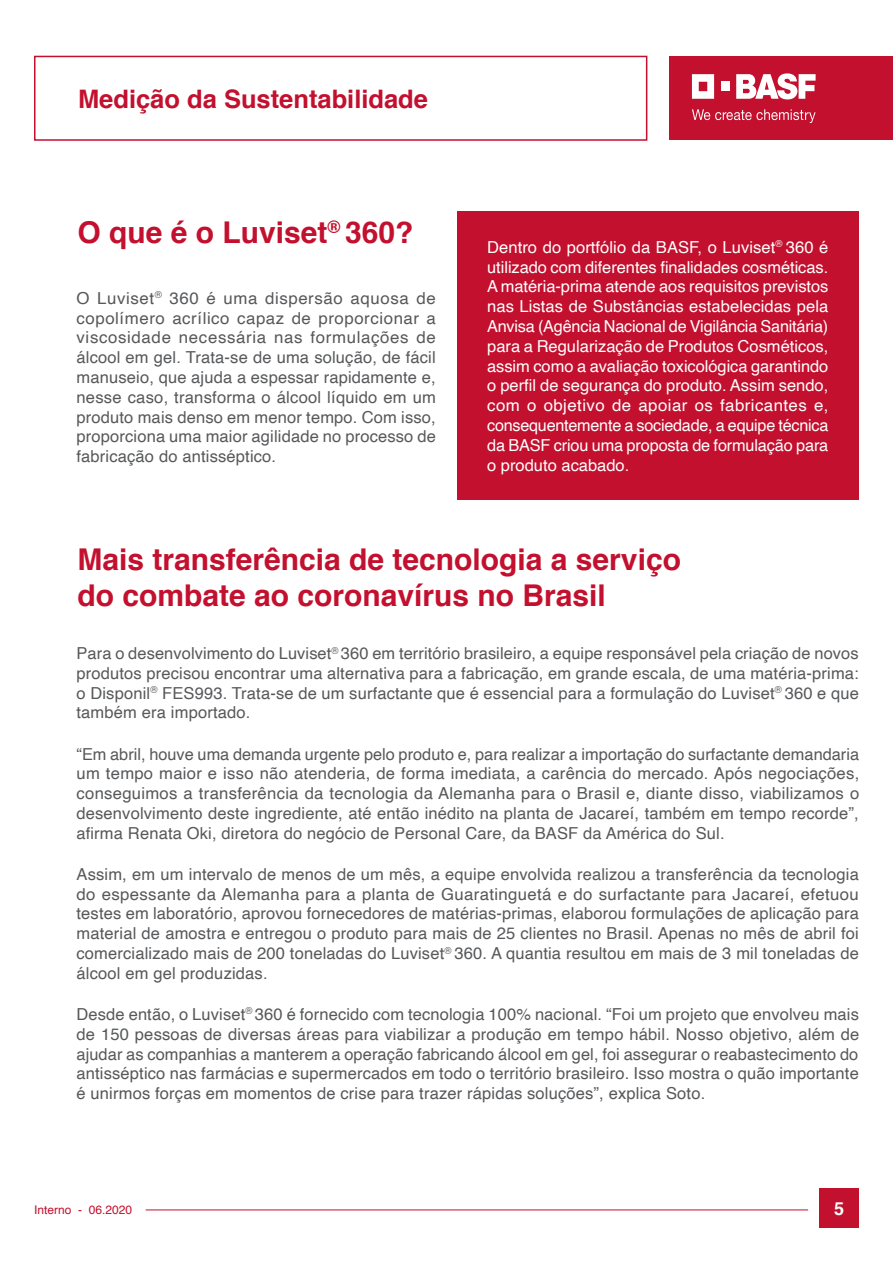
<style>
.page{position:relative;width:893px;height:1263px;background:#fff}
.page>*{position:absolute;margin:0;border:0;box-sizing:border-box;transform-origin:0 0}
.Subititulos_pagina{font:700 30px "Helvetica";color:#c3102e}
.t1{font:700 25.5px "Helvetica";color:#c3102e}
.t2{font:700 18px "Helvetica";color:#fff}
.Corpo_de_texto_base{font:16.5px/19.8px "Helvetica";letter-spacing:.01em;color:#57585a;text-align:justify}
.Corpo_de_texto_base-2{font:16.5px/19.8px "Helvetica";letter-spacing:-.01em;color:#fff;text-align:justify}
.t3{font:12px "Helvetica";color:#c3102e}
</style>
<div class="page">
<div style="left:669px;top:56px;width:224px;height:84px;background:#c3102e"></div>
<svg style="left:692px;top:74px;width:22px;height:25px"></svg>
<div style="left:721px;top:82px;width:8px;height:9px;background:#fff"></div>
<svg style="left:736px;top:73px;width:80px;height:26px"></svg>
<svg style="left:692px;top:109px;width:124px;height:14px"></svg>
<div style="left:34px;top:56px;width:613px;height:85px;border:2px solid #c3102e"></div>
<hr style="left:146px;top:1209px;width:662px;height:1px;background:#c3102e">
<div style="left:819px;top:1188px;width:40px;height:40px;background:#c3102e"></div>
<div style="left:457px;top:212px;width:402px;height:288px;background:#c3102e"></div>
<h2 class="t1" style="left:78px;top:78px;width:352px">Medição da Sustentabilidade</h2>
<p class="Subititulos_pagina" style="left:77px;top:208px;width:338px">O que é o Luviset<sup>®</sup> 360?</p>
<p class="Corpo_de_texto_base" style="left:77px;top:289px;width:361px">O Luviset<sup>®</sup> 360 é uma dispersão aquosa de copolímero acrílico capaz de proporcionar a viscosidade necessária nas formulações de álcool em gel. Trata-se de uma solução, de fácil manuseio, que ajuda a espessar rapidamente e, nesse caso, transforma o álcool líquido em um produto mais denso em menor tempo. Com isso, proporciona uma maior agilidade no processo de fabricação do antisséptico.</p>
<p class="Corpo_de_texto_base-2" style="left:487px;top:238px;width:343px">Dentro do portfólio da BASF, o Luviset<sup>®</sup> 360 é utilizado com diferentes finalidades cosméticas.<br>A matéria-prima atende aos requisitos previstos nas Listas de Substâncias estabelecidas pela Anvisa (Agência Nacional de Vigilância Sanitária) para a Regularização de Produtos Cosméticos, assim como a avaliação toxicológica garantindo o perfil de segurança do produto. Assim sendo, com o objetivo de apoiar os fabricantes e, consequentemente a sociedade, a equipe técnica da BASF criou uma proposta de formulação para o produto acabado.</p>
<p class="Subititulos_pagina" style="left:77px;top:535px;width:605px">Mais transferência de tecnologia a serviço</p>
<p class="Subititulos_pagina" style="left:77px;top:571px;width:530px">do combate ao coronavírus no Brasil</p>
<p class="Corpo_de_texto_base" style="left:77px;top:644px;width:784px">Para o desenvolvimento do Luviset<sup>®</sup> 360 em território brasileiro, a equipe responsável pela criação de novos produtos precisou encontrar uma alternativa para a fabricação, em grande escala, de uma matéria-prima: o Disponil<sup>®</sup> FES993. Trata-se de um surfactante que é essencial para a formulação do Luviset<sup>®</sup> 360 e que também era importado.</p>
<p class="Corpo_de_texto_base" style="left:77px;top:744px;width:784px">“Em abril, houve uma demanda urgente pelo produto e, para realizar a importação do surfactante demandaria um tempo maior e isso não atenderia, de forma imediata, a carência do mercado. Após negociações, conseguimos a transferência da tecnologia da Alemanha para o Brasil e, diante disso, viabilizamos o desenvolvimento deste ingrediente, até então inédito na planta de Jacareí, também em tempo recorde”, afirma Renata Oki, diretora do negócio de Personal Care, da BASF da América do Sul.</p>
<p class="Corpo_de_texto_base" style="left:77px;top:865px;width:784px">Assim, em um intervalo de menos de um mês, a equipe envolvida realizou a transferência da tecnologia do espessante da Alemanha para a planta de Guaratinguetá e do surfactante para Jacareí, efetuou testes em laboratório, aprovou fornecedores de matérias-primas, elaborou formulações de aplicação para material de amostra e entregou o produto para mais de 25 clientes no Brasil. Apenas no mês de abril foi comercializado mais de 200 toneladas do Luviset<sup>®</sup> 360. A quantia resultou em mais de 3 mil toneladas de álcool em gel produzidas.</p>
<p class="Corpo_de_texto_base" style="left:77px;top:1005px;width:784px">Desde então, o Luviset<sup>®</sup> 360 é fornecido com tecnologia 100% nacional. “Foi um projeto que envolveu mais de 150 pessoas de diversas áreas para viabilizar a produção em tempo hábil. Nosso objetivo, além de ajudar as companhias a manterem a operação fabricando álcool em gel, foi assegurar o reabastecimento do antisséptico nas farmácias e supermercados em todo o território brasileiro. Isso mostra o quão importante é unirmos forças em momentos de crise para trazer rápidas soluções”, explica Soto.</p>
<p class="t3" style="left:34px;top:1200px;width:100px">Interno - 06.2020</p>
<p class="t2" style="left:834px;top:1194px;width:12px">5</p>
</div>
